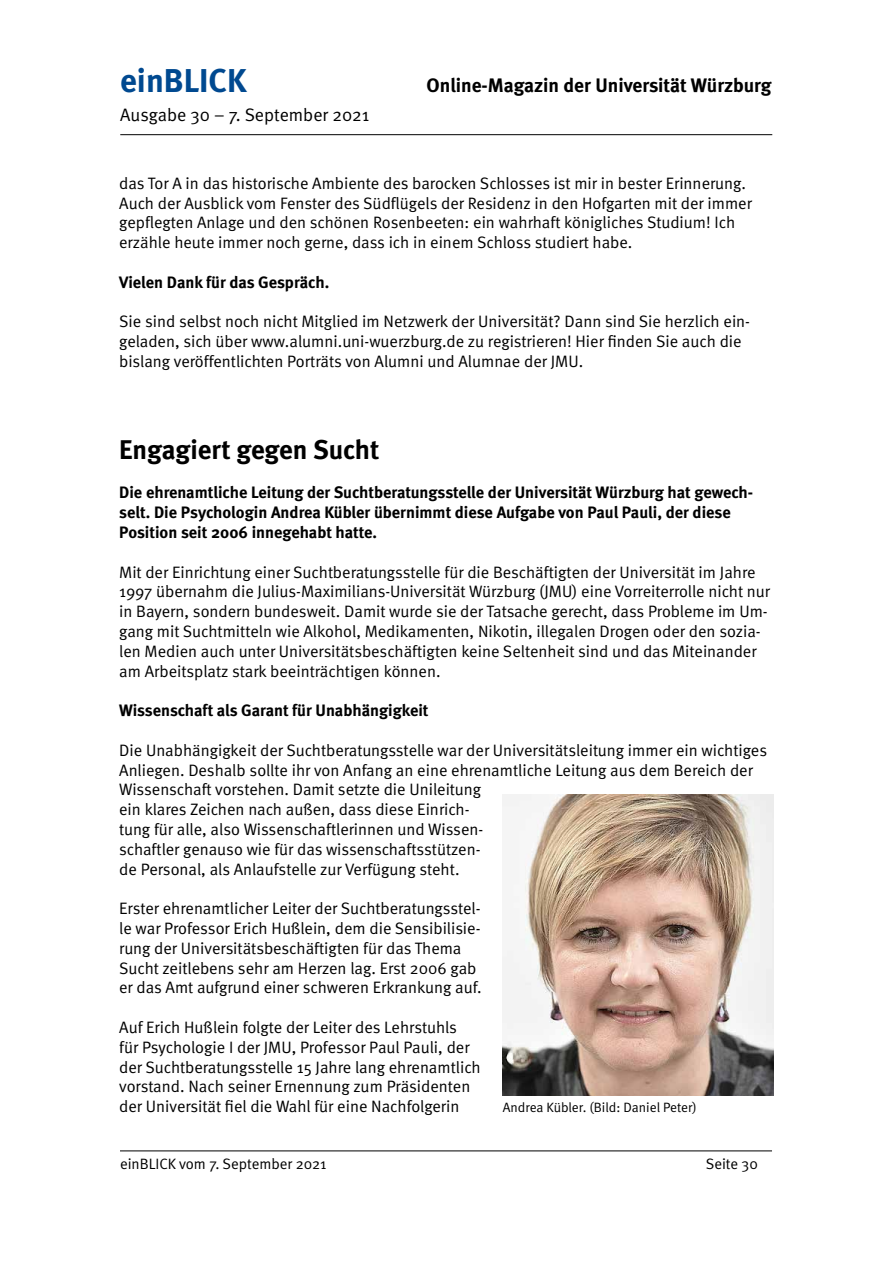
<style>
.page{position:relative;width:893px;height:1263px;background:#fff}
.page>*{position:absolute;margin:0;border:0;box-sizing:border-box;transform-origin:0 0}
.t1{font:700 33px "Meta";color:#004990}
.t2{font:700 27px "Meta";color:#000}
.t3{font:700 19.5px "Meta";color:#000}
.t4{font:18px "Meta Normal";color:#000}
.t5{font:16.5px/19.8px "Meta Normal";color:#000}
.t6{font:700 16.5px/19.8px "Meta";color:#000}
.t7{font:15px "Meta Normal";color:#000}
.t8{font:13.5px "Meta Normal";color:#000}
</style>
<div class="page">
<hr style="left:120px;top:134px;width:652px;height:1px;background:#000">
<hr style="left:120px;top:1150px;width:652px;height:1px;background:#000">
<img style="left:503px;top:794px;width:271px;height:301px">
<h1 class="t1" style="left:120px;top:61px;width:128px">einBLICK</h1>
<p class="t3" style="left:427px;top:74px;width:346px">Online-Magazin der Universität Würzburg</p>
<p class="t4" style="left:120px;top:105px;width:251px">Ausgabe 30 – 7. September 2021</p>
<p class="t5" style="left:119px;top:173px;width:634px">das Tor A in das historische Ambiente des barocken Schlosses ist mir in bester Erinnerung.<br>Auch der Ausblick vom Fenster des Südflügels der Residenz in den Hofgarten mit der immer gepflegten Anlage und den schönen Rosenbeeten: ein wahrhaft königliches Studium! Ich erzähle heute immer noch gerne, dass ich in einem Schloss studiert habe.</p>
<p class="t6" style="left:119px;top:272px;width:211px">Vielen Dank für das Gespräch.</p>
<p class="t5" style="left:119px;top:311px;width:632px">Sie sind selbst noch nicht Mitglied im Netzwerk der Universität? Dann sind Sie herzlich ein&shy;geladen, sich über www.alumni.uni-wuerzburg.de zu registrieren! Hier finden Sie auch die bislang veröffentlichten Porträts von Alumni und Alumnae der JMU.</p>
<h2 class="t2" style="left:119px;top:433px;width:262px">Engagiert gegen Sucht</h2>
<p class="t6" style="left:119px;top:482px;width:635px">Die ehrenamtliche Leitung der Suchtberatungsstelle der Universität Würzburg hat gewech&shy;selt. Die Psychologin Andrea Kübler übernimmt diese Aufgabe von Paul Pauli, der diese<br>Position seit 2006 innegehabt hatte.</p>
<p class="t5" style="left:119px;top:562px;width:652px">Mit der Einrichtung einer Suchtberatungsstelle für die Beschäftigten der Universität im Jahre 1997 übernahm die Julius-Maximilians-Universität Würzburg (JMU) eine Vorreiterrolle nicht nur in Bayern, sondern bundesweit. Damit wurde sie der Tatsache gerecht, dass Probleme im Um&shy;gang mit Suchtmitteln wie Alkohol, Medikamenten, Nikotin, illegalen Drogen oder den sozia&shy;len Medien auch unter Universitätsbeschäftigten keine Seltenheit sind und das Miteinander am Arbeitsplatz stark beeinträchtigen können.</p>
<p class="t6" style="left:119px;top:700px;width:311px">Wissenschaft als Garant für Unabhängigkeit</p>
<p class="t5" style="left:119px;top:740px;width:649px">Die Unabhängigkeit der Suchtberatungsstelle war der Universitätsleitung immer ein wichtiges Anliegen. Deshalb sollte ihr von Anfang an eine ehrenamtliche Leitung aus dem Bereich der Wissenschaft vorstehen. Damit setzte die Unileitung<br>ein klares Zeichen nach außen, dass diese Einrich-<br>tung für alle, also Wissenschaftlerinnen und Wissen-<br>schaftler genauso wie für das wissenschaftsstützen-<br>de Personal, als Anlaufstelle zur Verfügung steht.</p>
<p class="t5" style="left:119px;top:898px;width:364px">Erster ehrenamtlicher Leiter der Suchtberatungsstel&shy;le war Professor Erich Hußlein, dem die Sensibilisie&shy;rung der Universitätsbeschäftigten für das Thema Sucht zeitlebens sehr am Herzen lag. Erst 2006 gab er das Amt aufgrund einer schweren Erkrankung auf.</p>
<p class="t5" style="left:119px;top:1017px;width:363px">Auf Erich Hußlein folgte der Leiter des Lehrstuhls<br>für Psychologie I der JMU, Professor Paul Pauli, der der Suchtberatungsstelle 15 Jahre lang ehrenamtlich vorstand. Nach seiner Ernennung zum Präsidenten der Universität fiel die Wahl für eine Nachfolgerin</p>
<p class="t8" style="left:503px;top:1100px;width:195px">Andrea Kübler. (Bild: Daniel Peter)</p>
<p class="t7" style="left:120px;top:1155px;width:208px">einBLICK vom 7. September 2021</p>
<p class="t7" style="left:706px;top:1155px;width:54px">Seite 30</p>
</div>
